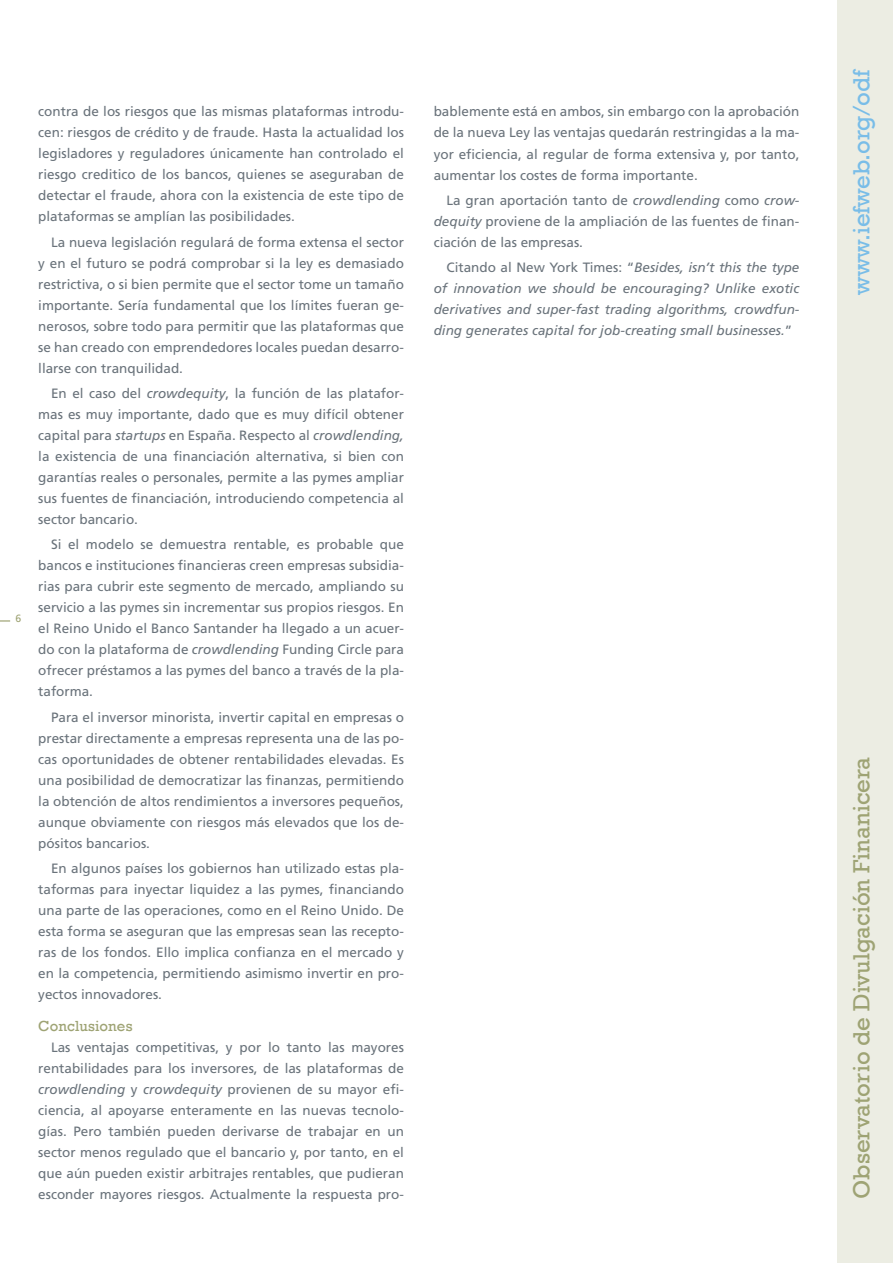
<style>
.page{position:relative;width:893px;height:1263px;background:#fff}
.page>*{position:absolute;margin:0;border:0;box-sizing:border-box;transform-origin:0 0}
.t1{font:24px "Rockwell";color:#9ea374}
.t2{font:24px "Rockwell";color:#79bde8}
.t3{font:15px "Rockwell";letter-spacing:.01em;color:#9ea374}
.t4{font:13.5px/21px "Frutiger";color:#6a737b;text-align:justify}
.t5{font:italic 13.5px/21px "Frutiger";color:#6a737b;text-align:justify}
.t6{font:10.5px "Frutiger";color:#9ea374}
.s1{font-style:italic}
.s2{font-style:normal}
</style>
<div class="page">
<div style="left:838px;top:0;width:55px;height:1263px;background:#ecede3"></div>
<p class="t6" style="left:16px;top:612px;width:7px">6</p>
<p class="t4" style="left:38px;top:101px;width:367px">contra de los riesgos que las mismas plataformas introdu&shy;cen: riesgos de crédito y de fraude. Hasta la actualidad los legisladores y reguladores únicamente han controlado el riesgo creditico de los bancos, quienes se aseguraban de detectar el fraude, ahora con la existencia de este tipo de plataformas se amplían las posibilidades.</p>
<p class="t4" style="left:38px;top:232px;width:367px;text-indent:13px">La nueva legislación regulará de forma extensa el sector y en el futuro se podrá comprobar si la ley es demasiado restrictiva, o si bien permite que el sector tome un tamaño importante. Sería fundamental que los límites fueran ge&shy;nerosos, sobre todo para permitir que las plataformas que se han creado con emprendedores locales puedan desarro&shy;llarse con tranquilidad.</p>
<p class="t4" style="left:38px;top:383px;width:367px;text-indent:13px">En el caso del <span class="s1">crowdequity</span>, la función de las platafor&shy;mas es muy importante, dado que es muy difícil obtener capital para <span class="s1">startups</span> en España. Respecto al <span class="s1">crowdlending, </span>la existencia de una financiación alternativa, si bien con garantías reales o personales, permite a las pymes ampliar sus fuentes de financiación, introduciendo competencia al sector bancario.</p>
<p class="t4" style="left:38px;top:534px;width:367px;text-indent:13px">Si el modelo se demuestra rentable, es probable que bancos e instituciones financieras creen empresas subsidia&shy;rias para cubrir este segmento de mercado, ampliando su servicio a las pymes sin incrementar sus propios riesgos. En el Reino Unido el Banco Santander ha llegado a un acuer&shy;do con la plataforma de <span class="s1">crowdlending</span> Funding Circle para ofrecer préstamos a las pymes del banco a través de la pla&shy;taforma.</p>
<p class="t4" style="left:38px;top:706px;width:367px;text-indent:13px">Para el inversor minorista, invertir capital en empresas o prestar directamente a empresas representa una de las po&shy;cas oportunidades de obtener rentabilidades elevadas. Es una posibilidad de democratizar las finanzas, permitiendo la obtención de altos rendimientos a inversores pequeños, aunque obviamente con riesgos más elevados que los de&shy;pósitos bancarios.</p>
<p class="t4" style="left:38px;top:858px;width:367px;text-indent:13px">En algunos países los gobiernos han utilizado estas pla&shy;taformas para inyectar liquidez a las pymes, financiando una parte de las operaciones, como en el Reino Unido. De esta forma se aseguran que las empresas sean las recepto&shy;ras de los fondos. Ello implica confianza en el mercado y en la competencia, permitiendo asimismo invertir en pro&shy;yectos innovadores.</p>
<p class="t3" style="left:38px;top:1017px;width:96px">Conclusiones</p>
<p class="t4" style="left:38px;top:1037px;width:367px;text-indent:13px">Las ventajas competitivas, y por lo tanto las mayores rentabilidades para los inversores, de las plataformas de <span class="s1">crowdlending</span> y <span class="s1">crowdequity</span> provienen de su mayor efi&shy;ciencia, al apoyarse enteramente en las nuevas tecnolo&shy;gías. Pero también pueden derivarse de trabajar en un sector menos regulado que el bancario y, por tanto, en el que aún pueden existir arbitrajes rentables, que pudieran esconder mayores riesgos. Actualmente la respuesta pro-</p>
<p class="t4" style="left:434px;top:101px;width:367px">bablemente está en ambos, sin embargo con la aprobación de la nueva Ley las ventajas quedarán restringidas a la ma&shy;yor eficiencia, al regular de forma extensiva y, por tanto, aumentar los costes de forma importante.</p>
<p class="t4" style="left:434px;top:190px;width:367px;text-indent:13px">La gran aportación tanto de <span class="s1">crowdlending</span> como <span class="s1">crow&shy;dequity</span> proviene de la ampliación de las fuentes de finan&shy;ciación de las empresas.</p>
<p class="t5" style="left:434px;top:257px;width:367px;text-indent:13px"><span class="s2">Citando al New York Times: “</span>Besides, isn’t this the type of innovation we should be encouraging? Unlike exotic derivatives and super-fast trading algorithms, crowdfun&shy;ding generates capital for job-creating small businesses.<span class="s2">”</span></p>
<h1 class="t2" style="left:847px;top:295px;width:228px;rotate:-90deg">www.iefweb.org/odf</h1>
<h1 class="t1" style="left:847px;top:1199px;width:444px;rotate:-90deg">Observatorio de Divulgación Finanicera</h1>
</div>
